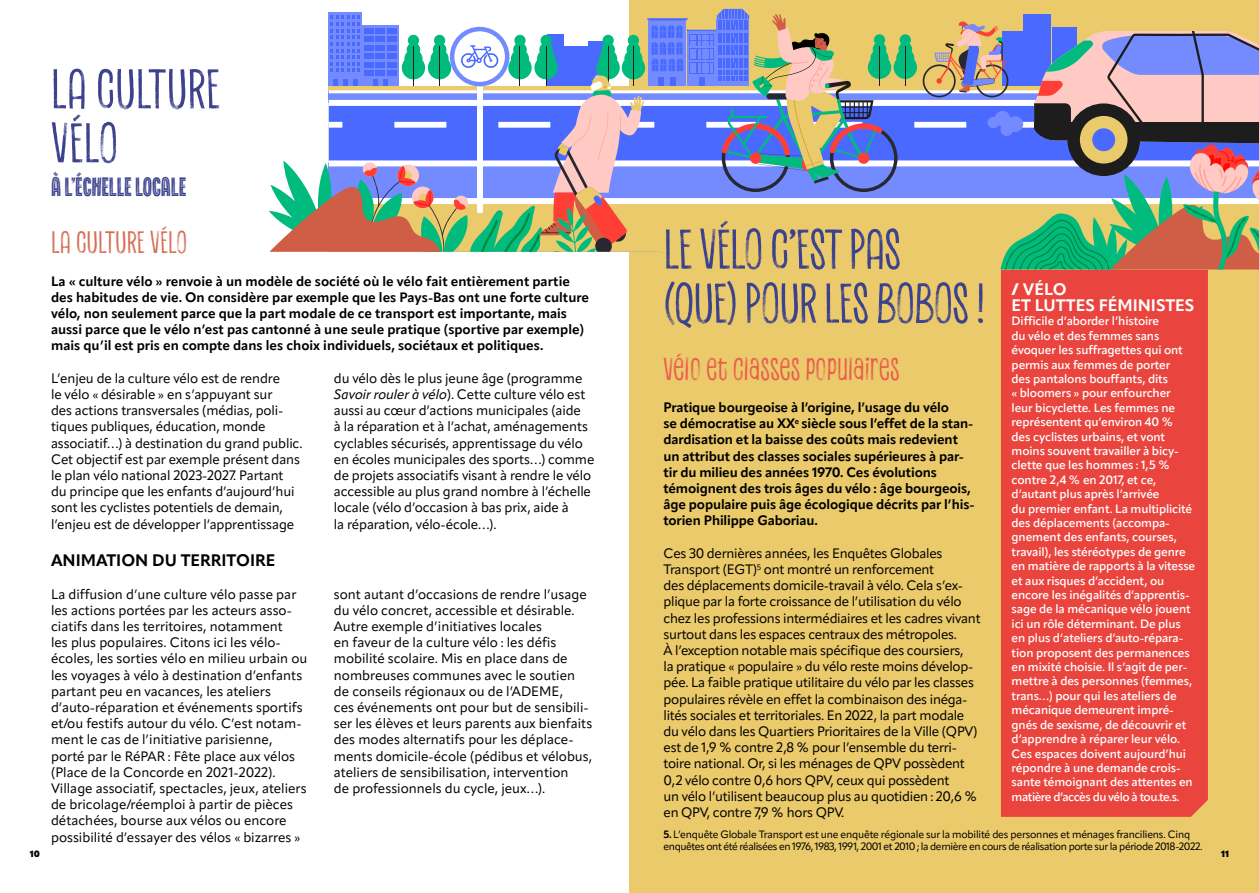
<style>
.page{position:relative;width:1259px;height:893px;background:#fff}
.page>*{position:absolute;margin:0;border:0;box-sizing:border-box;transform-origin:0 0}
.t1{font:54px/54px "Canvas Inline";letter-spacing:-.02em;color:#3d428d}
.t2{font:54px/54px "Canvas Inline";color:#3d428d}
.t3{font:30px "Canvas Inline";color:#eb5c4e}
.t4{font:30px "Canvas Inline";color:#d66f56}
.t5{font:800 25.5px "Canvas Inline";color:#3d428d}
.t6{font:700 16.5px/16.5px "Apparat";color:#fff}
.t7{font:700 16.5px "Apparat";color:#000}
.t8{font:13.5px/16.2px "Apparat";letter-spacing:-.01em;color:#000}
.t9{font:700 13.5px/16.2px "Apparat";letter-spacing:-.01em;color:#000}
.t10{font:600 12px/14.4px "Apparat";letter-spacing:-.01em;color:#fff}
.t11{font:10.5px/12.6px "Apparat";letter-spacing:-.035em;color:#000}
.t12{font:900 9px "Apparat";color:#000}
.s1{font-weight:700}
.s2{font-style:italic}
.s3{font-weight:900}
</style>
<div class="page">
<div style="left:629px;top:0;width:630px;height:893px;background:#eaca6a"></div>
<svg style="left:269px;top:9px;width:990px;height:261px"></svg>
<div style="left:1001px;top:270px;width:207px;height:547px;background:#e9453e"></div>
<h1 class="t2" style="left:51px;top:65px;width:171px">LA CULTURE<br>VÉLO</h1>
<h3 class="t5" style="left:51px;top:171px;width:137px">À L’ÉCHELLE LOCALE</h3>
<h1 class="t1" style="left:663px;top:225px;width:323px">LE VÉLO C’EST PAS (QUE) POUR LES BOBOS!</h1>
<h2 class="t3" style="left:663px;top:351px;width:238px">VÉLO ET CLASSES POPULAIRES</h2>
<p class="t9" style="left:663px;top:399px;width:312px">Pratique bourgeoise à l’origine, l’usage du vélo<br>se démocratise au XX<sup>e</sup> siècle sous l’effet de la stan&shy;dardisation et la baisse des coûts mais redevient un attribut des classes sociales supérieures à par&shy;tir du milieu des années 1970. Ces évolutions témoignent des trois âges du vélo : âge bourgeois, âge populaire puis âge écologique décrits par l’his&shy;torien Philippe Gaboriau.</p>
<p class="t8" style="left:663px;top:545px;width:319px">Ces 30 dernières années, les Enquêtes Globales Transport (EGT)<sup>5</sup> ont montré un renforcement<br>des déplacements domicile-travail à vélo. Cela s’ex&shy;plique par la forte croissance de l’utilisation du vélo chez les professions intermédiaires et les cadres vivant surtout dans les espaces centraux des métropoles.<br>À l’exception notable mais spécifique des coursiers,<br>la pratique « populaire » du vélo reste moins dévelop&shy;pée. La faible pratique utilitaire du vélo par les classes populaires révèle en effet la combinaison des inéga&shy;lités sociales et territoriales. En 2022, la part modale du vélo dans les Quartiers Prioritaires de la Ville (QPV) est de 1,9 % contre 2,8 % pour l’ensemble du terri&shy;toire national. Or, si les ménages de QPV possèdent 0,2 vélo contre 0,6 hors QPV, ceux qui possèdent<br>un vélo l’utilisent beaucoup plus au quotidien : 20,6 % en QPV, contre 7,9 % hors QPV.</p>
<p class="t11" style="left:663px;top:828px;width:540px"><span class="s1">5.</span> L’enquête Globale Transport est une enquête régionale sur la mobilité des personnes et ménages franciliens. Cinq enquêtes ont été réalisées en 1976, 1983, 1991, 2001 et 2010 ; la dernière en cours de réalisation porte sur la période 2018-2022.</p>
<h2 class="t4" style="left:51px;top:225px;width:138px">LA CULTURE VÉLO</h2>
<p class="t9" style="left:51px;top:273px;width:539px">La « culture vélo » renvoie à un modèle de société où le vélo fait entièrement partie des habitudes de vie. On considère par exemple que les Pays-Bas ont une forte culture vélo, non seulement parce que la part modale de ce transport est importante, mais aussi parce que le vélo n’est pas cantonné à une seule pratique (sportive par exemple) mais qu’il est pris en compte dans les choix individuels, sociétaux et politiques.</p>
<p class="t8" style="left:51px;top:370px;width:253px">L’enjeu de la culture vélo est de rendre<br>le vélo « désirable » en s’appuyant sur<br>des actions transversales (médias, poli&shy;tiques publiques, éducation, monde associatif…) à destination du grand public.<br>Cet objectif est par exemple présent dans le plan vélo national 2023-2027. Partant du principe que les enfants d’aujourd’hui sont les cyclistes potentiels de demain, l’enjeu est de développer l’apprentissage</p>
<p class="t8" style="left:334px;top:370px;width:262px">du vélo dès le plus jeune âge (programme <span class="s2">Savoir rouler à vélo</span>). Cette culture vélo est aussi au cœur d’actions municipales (aide<br>à la réparation et à l’achat, aménagements cyclables sécurisés, apprentissage du vélo en écoles municipales des sports…) comme de projets associatifs visant à rendre le vélo accessible au plus grand nombre à l’échelle locale (vélo d’occasion à bas prix, aide à<br>la réparation, vélo-école…).</p>
<p class="t6" style="left:1011px;top:281px;width:184px"><span class="s3">/</span> VÉLO<br>ET LUTTES FÉMINISTES</p>
<p class="t10" style="left:1011px;top:314px;width:185px">Difficile d’aborder l’histoire<br>du vélo et des femmes sans évoquer les suffragettes qui ont permis aux femmes de porter<br>des pantalons bouffants, dits<br>« bloomers » pour enfourcher<br>leur bicyclette. Les femmes ne représentent qu’environ 40 %<br>des cyclistes urbains, et vont moins souvent travailler à bicy&shy;clette que les hommes : 1,5 % contre 2,4 % en 2017, et ce, d’autant plus après l’arrivée<br>du premier enfant. La multiplicité des déplacements (accompa&shy;gnement des enfants, courses, travail), les stéréotypes de genre en matière de rapports à la vitesse et aux risques d’accident, ou encore les inégalités d’apprentis&shy;sage de la mécanique vélo jouent ici un rôle déterminant. De plus en plus d‘ateliers d’auto-répara&shy;tion proposent des permanences en mixité choisie. Il s’agit de per&shy;mettre à des personnes (femmes, trans…) pour qui les ateliers de mécanique demeurent impré&shy;gnés de sexisme, de découvrir et d’apprendre à réparer leur vélo.<br>Ces espaces doivent aujourd’hui répondre à une demande crois&shy;sante témoignant des attentes en matière d’accès du vélo à tou.te.s.</p>
<p class="t7" style="left:51px;top:550px;width:226px">ANIMATION DU TERRITOIRE</p>
<p class="t8" style="left:51px;top:586px;width:258px">La diffusion d’une culture vélo passe par les actions portées par les acteurs asso&shy;ciatifs dans les territoires, notamment<br>les plus populaires. Citons ici les vélo&shy;écoles, les sorties vélo en milieu urbain ou les voyages à vélo à destination d’enfants partant peu en vacances, les ateliers d’auto-réparation et événements sportifs et/ou festifs autour du vélo. C’est notam&shy;ment le cas de l’initiative parisienne, porté par le RéPAR : Fête place aux vélos (Place de la Concorde en 2021-2022).<br>Village associatif, spectacles, jeux, ateliers de bricolage/réemploi à partir de pièces détachées, bourse aux vélos ou encore possibilité d’essayer des vélos « bizarres »</p>
<p class="t8" style="left:334px;top:586px;width:260px">sont autant d’occasions de rendre l’usage du vélo concret, accessible et désirable.<br>Autre exemple d’initiatives locales<br>en faveur de la culture vélo : les défis mobilité scolaire. Mis en place dans de nombreuses communes avec le soutien de conseils régionaux ou de l’ADEME,<br>ces événements ont pour but de sensibili&shy;ser les élèves et leurs parents aux bienfaits des modes alternatifs pour les déplace&shy;ments domicile-école (pédibus et vélobus, ateliers de sensibilisation, intervention<br>de professionnels du cycle, jeux…).</p>
<p class="t12" style="left:30px;top:848px;width:12px">10</p>
<p class="t12" style="left:1221px;top:848px;width:9px">11</p>
</div>
